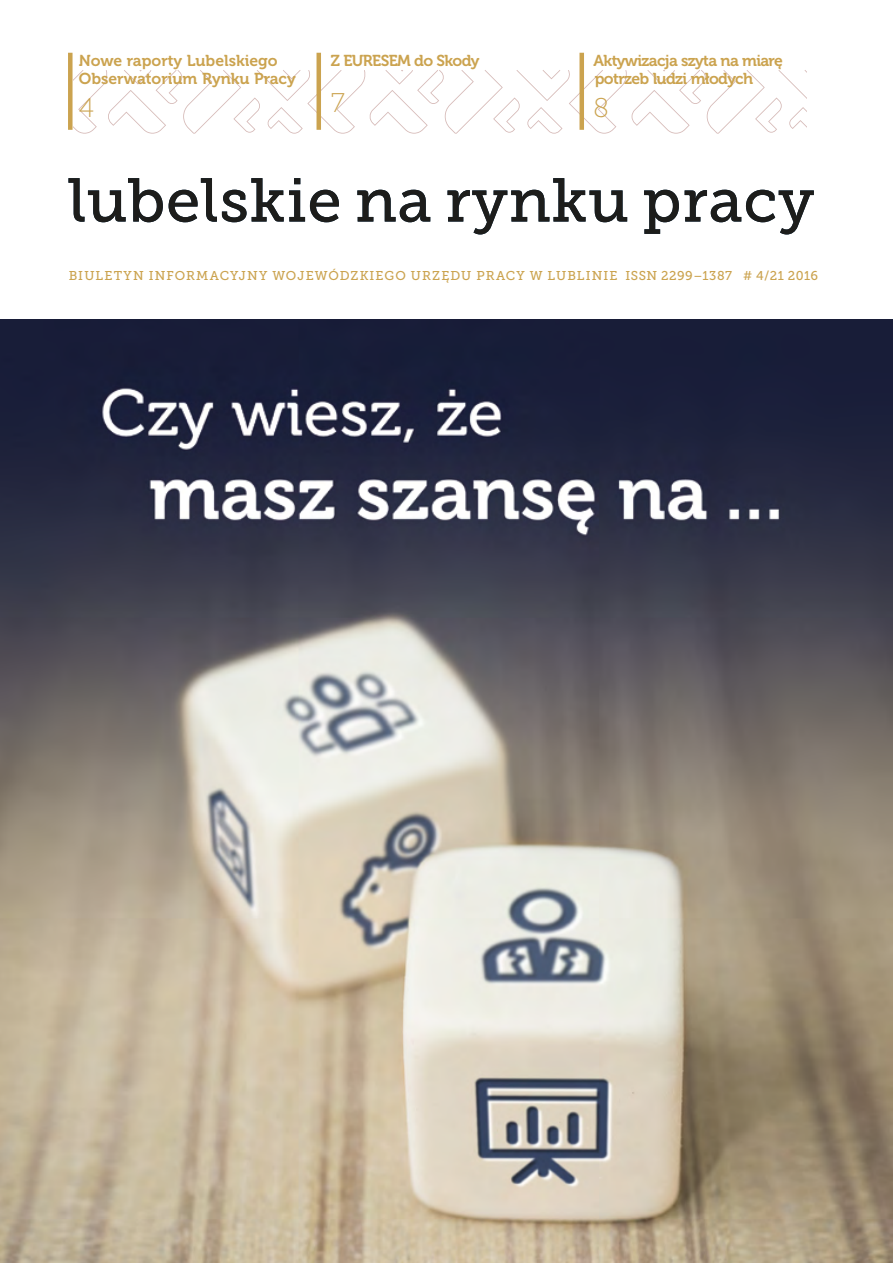
<style>
.page{position:relative;width:893px;height:1263px;background:#fff}
.page>*{position:absolute;margin:0;border:0;box-sizing:border-box;transform-origin:0 0}
.t1{font:61.5px "Museo Slab 500";letter-spacing:.01em;color:#1d1d1b}
.t2{font:27px "Museo Slab 100";color:#cba34f}
.t3{font:15.75px/18px "Museo 700";letter-spacing:-.04em;color:#cba34f}
.t4{font:15.75px/18px "Museo 700";color:#cba34f}
.t5{font:12.75px "Museo Slab 500";letter-spacing:.08em;color:#cba34f}
</style>
<div class="page">
<svg style="left:73px;top:70px;width:734px;height:64px"></svg>
<div style="left:579px;top:53px;width:5px;height:77px;background:#cba34f"></div>
<div style="left:316px;top:53px;width:5px;height:77px;background:#cba34f"></div>
<div style="left:68px;top:53px;width:5px;height:77px;background:#cba34f"></div>
<img style="left:0;top:319px;width:893px;height:944px">
<p class="t4" style="left:79px;top:51px;width:218px">Nowe raporty Lubelskiego<br>Obserwatorium Rynku Pracy</p>
<h2 class="t2" style="left:79px;top:93px;width:17px">4</h2>
<p class="t3" style="left:331px;top:52px;width:150px">Z EURESEM do Skody</p>
<h2 class="t2" style="left:331px;top:88px;width:16px">7</h2>
<p class="t3" style="left:594px;top:52px;width:191px">Aktywizacja szyta na miarę potrzeb ludzi młodych</p>
<h2 class="t2" style="left:593px;top:93px;width:17px">8</h2>
<h1 class="t1" style="left:68px;top:166px;width:747px">lubelskie na rynku pracy</h1>
<p class="t5" style="left:69px;top:269px;width:751px">BIULETYN INFORMACYJNY WOJEWÓDZKIEGO URZĘDU PRACY W LUBLINIE ISSN 2299–1387 # 4/21 2016</p>
</div>
